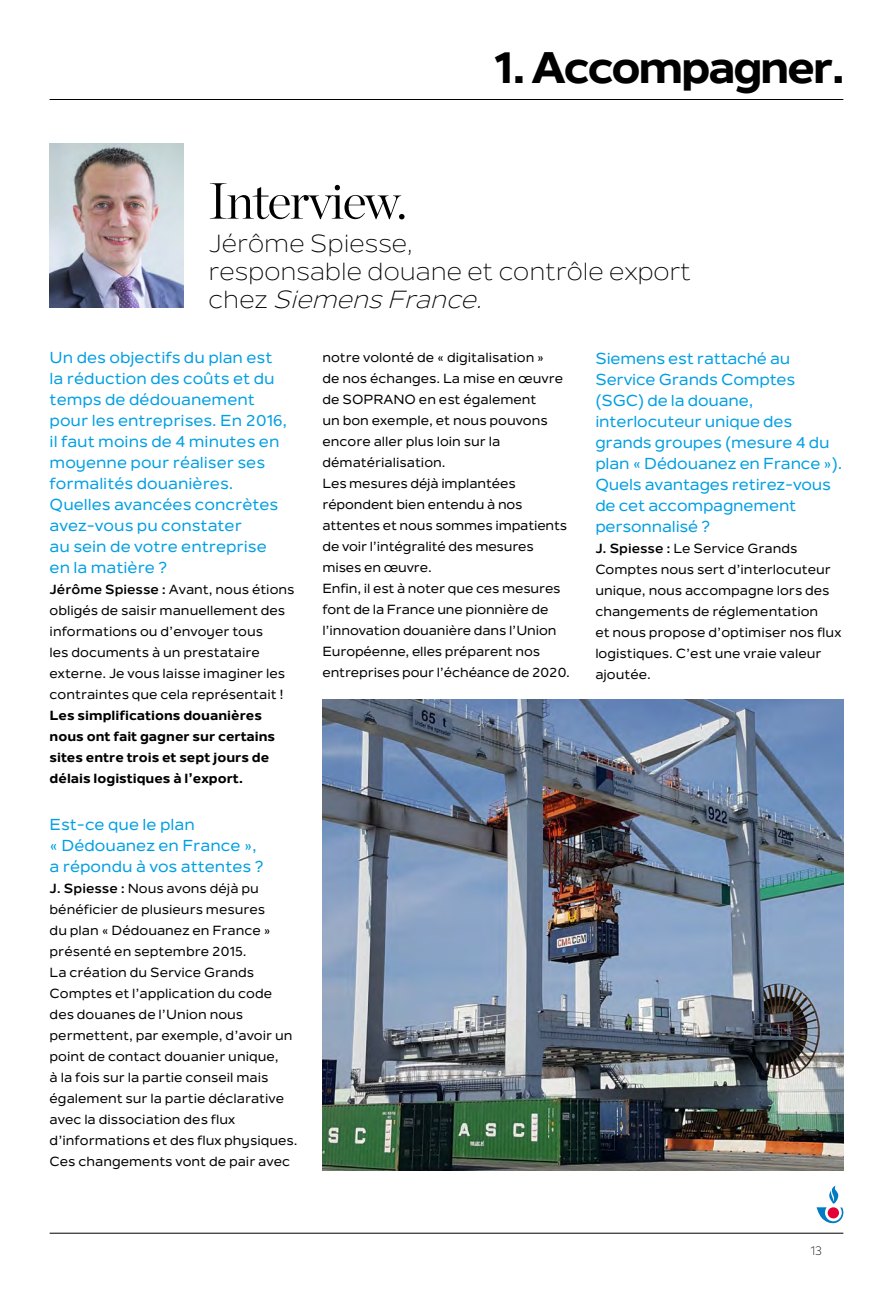
<style>
.page{position:relative;width:893px;height:1290px;background:#fff}
.page>*{position:absolute;margin:0;border:0;box-sizing:border-box;transform-origin:0 0}
.t1{font:300 50.75px "Chronicle Display";letter-spacing:-.03em;color:#000}
.t2{font:800 43.75px "Nolan";letter-spacing:-.06em;color:#000}
.t3{font:24.5px/28px "Nolan";color:#000}
.t4{font:500 15.75px/21px "Nolan";color:#009fe3}
.t5{font:500 13.12px/21px "Nolan";color:#000}
.t6{font:800 13.12px/21px "Nolan";color:#000}
.t7{font:12.25px "Nolan";color:#000}
.s1{font-style:italic}
.s2{font-weight:700}
</style>
<div class="page">
<hr style="left:50px;top:99px;width:793px;height:1px;background:#000">
<svg style="left:817px;top:1186px;width:26px;height:37px"></svg>
<div style="left:828px;top:1207px;width:11px;height:11px;background:#e40134;border-radius:50%"></div>
<hr style="left:50px;top:1233px;width:793px;height:1px;background:#000">
<img style="left:322px;top:699px;width:521px;height:472px">
<img style="left:50px;top:144px;width:134px;height:164px">
<h2 class="t2" style="left:493px;top:41px;width:354px">1. Accompagner.</h2>
<h1 class="t1" style="left:208px;top:162px;width:200px">Interview.</h1>
<h3 class="t3" style="left:208px;top:230px;width:484px">Jérôme Spiesse,<br>responsable douane et contrôle export c h e z <span class="s1">SiemensFrance.</span></h3>
<p class="t4" style="left:50px;top:347px;width:239px">Un des objectifs du plan est la réduction des coûts et du temps de dédouanement pour les entreprises. En 2016, il faut moins de 4 minutes en moyenne pour réaliser ses formalités douanières.<br>Quelles avancées concrètes avez-vous pu constater<br>au sein de votre entreprise en la matière ?</p>
<p class="t5" style="left:50px;top:579px;width:246px"><span class="s2">Jérôme Spiesse :</span> Avant, nous étions obligés de saisir manuellement des informations ou d’envoyer tous<br>les documents à un prestataire externe. Je vous laisse imaginer les contraintes que cela représentait !</p>
<p class="t6" style="left:50px;top:705px;width:227px">Les simplifications douanières nous ont fait gagner sur certains sites entre trois et sept jours de délais logistiques à l’export.</p>
<p class="t4" style="left:50px;top:814px;width:215px">Est-ce que le plan<br>« Dédouanez en France », a répondu à vos attentes ?</p>
<p class="t5" style="left:50px;top:878px;width:250px"><span class="s2">J. Spiesse :</span> Nous avons déjà pu bénéficier de plusieurs mesures<br>du plan « Dédouanez en France » présenté en septembre 2015.<br>La création du Service Grands<br>Comptes et l’application du code des douanes de l’Union nous permettent, par exemple, d’avoir un point de contact douanier unique,<br>à la fois sur la partie conseil mais également sur la partie déclarative avec la dissociation des flux d’informations et des flux physiques.<br>Ces changements vont de pair avec</p>
<p class="t5" style="left:322px;top:347px;width:249px">notre volonté de « digitalisation »<br>de nos échanges. La mise en œuvre de SOPRANO en est également<br>un bon exemple, et nous pouvons encore aller plus loin sur la dématérialisation.<br>Les mesures déjà implantées répondent bien entendu à nos attentes et nous sommes impatients de voir l’intégralité des mesures mises en œuvre.<br>Enfin, il est à noter que ces mesures font de la France une pionnière de l’innovation douanière dans l’Union<br>Européenne, elles préparent nos entreprises pour l’échéance de 2020.</p>
<p class="t4" style="left:595px;top:349px;width:248px">Siemens est rattaché au<br>Service Grands Comptes (SGC) de la douane, interlocuteur unique des grands groupes (mesure 4 du plan « Dédouanez en France »).<br>Quels avantages retirez-vous de cet accompagnement personnalisé ?</p>
<p class="t5" style="left:595px;top:538px;width:248px"><span class="s2">J. Spiesse :</span> Le Service Grands<br>Comptes nous sert d’interlocuteur unique, nous accompagne lors des changements de réglementation<br>et nous propose d’optimiser nos flux logistiques. C’est une vraie valeur ajoutée.</p>
<p class="t7" style="left:810px;top:1243px;width:13px">13</p>
</div>
